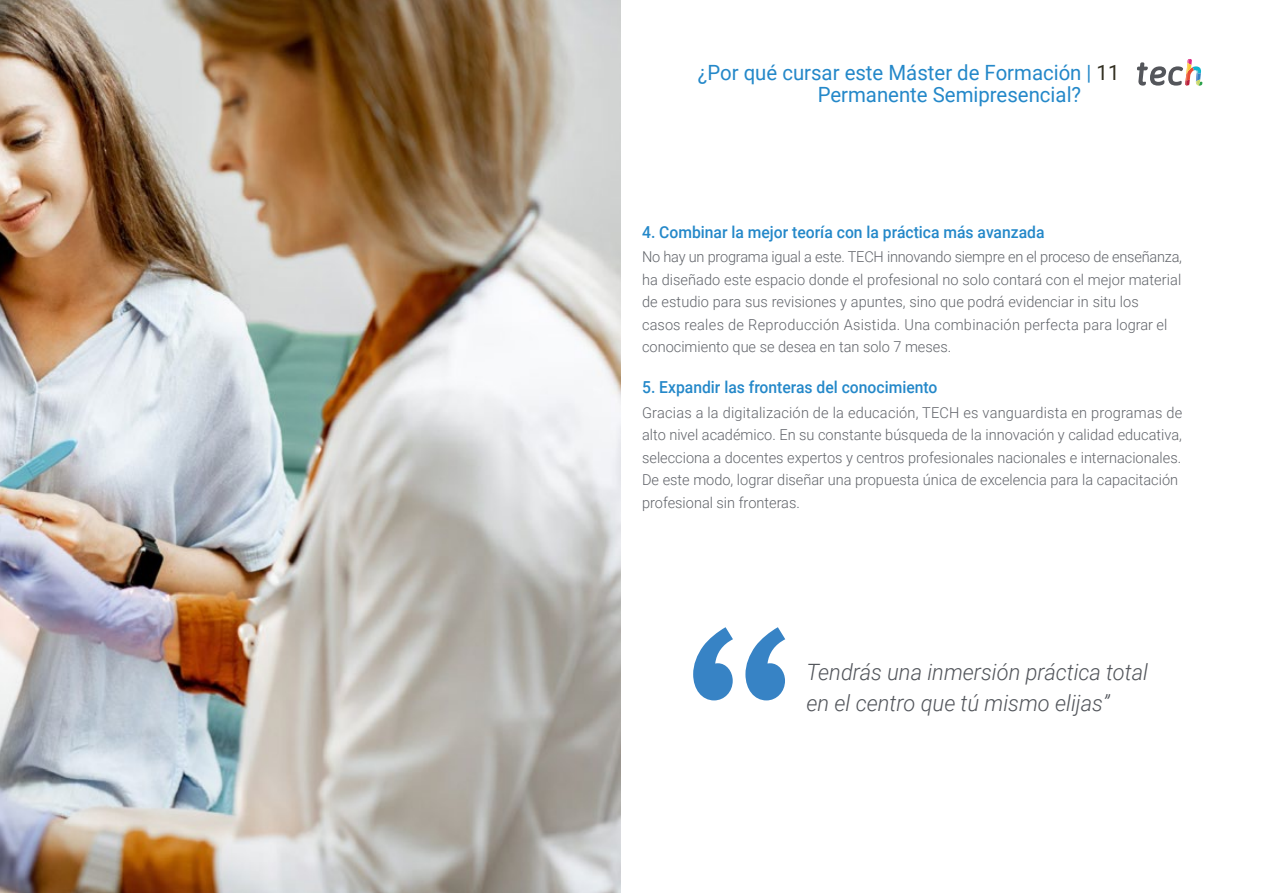
<style>
.page{position:relative;width:1263px;height:893px;background:#fff}
.page>*{position:absolute;margin:0;border:0;box-sizing:border-box;transform-origin:0 0}
.t1{font:italic 300 22.5px/31.5px "Roboto";color:#52555b}
.t2{font:21px/22.5px "Roboto";color:#2488c9}
.t3{font:500 16.5px "Roboto";color:#2488c9;scale:.95 1}
.t4{font:300 15px/22.5px "Roboto";color:#61646a}
.s1{color:#312e20}
</style>
<div class="page">
<svg style="left:1137px;top:59px;width:65px;height:27px"></svg>
<svg style="left:693px;top:627px;width:92px;height:73px"></svg>
<img style="left:0;top:0;width:621px;height:893px">
<h2 class="t2" style="left:818px;top:60px;width:303px;text-indent:-120px">¿Por qué cursar este Máster de Formación | <span class="s1">11<br></span>Permanente Semipresencial?</h2>
<p class="t3" style="left:642px;top:220px;width:425px">4. Combinar la mejor teoría con la práctica más avanzada</p>
<p class="t4" style="left:642px;top:245px;width:541px">No hay un programa igual a este. TECH innovando siempre en el proceso de enseñanza, ha diseñado este espacio donde el profesional no solo contará con el mejor material de estudio para sus revisiones y apuntes, sino que podrá evidenciar in situ los<br>casos reales de Reproducción Asistida. Una combinación perfecta para lograr el conocimiento que se desea en tan solo 7 meses.</p>
<p class="t3" style="left:642px;top:376px;width:312px">5. Expandir las fronteras del conocimiento</p>
<p class="t4" style="left:642px;top:401px;width:542px">Gracias a la digitalización de la educación, TECH es vanguardista en programas de alto nivel académico. En su constante búsqueda de la innovación y calidad educativa, selecciona a docentes expertos y centros profesionales nacionales e internacionales.<br>De este modo, lograr diseñar una propuesta única de excelencia para la capacitación profesional sin fronteras.</p>
<h1 class="t1" style="left:806px;top:655px;width:343px">Tendrás una inmersión práctica total en el centro que tú mismo elijas”</h1>
</div>
